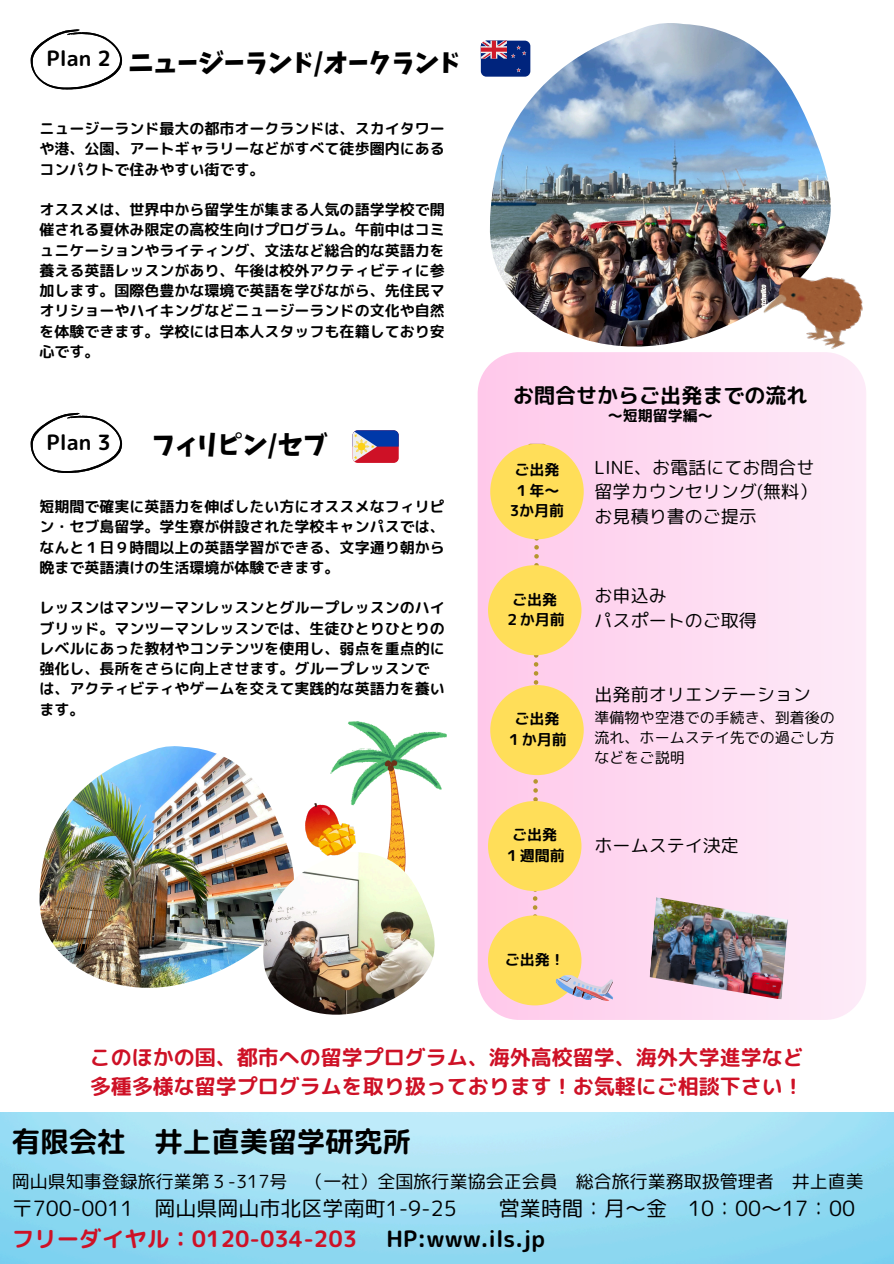
<style>
.page{position:relative;width:894px;height:1264px;background:#fff}
.page>*{position:absolute;margin:0;border:0;box-sizing:border-box;transform-origin:0 0}
.t1{font:28.5px "rounded mplus 1 p bold";color:#000}
.t2{font:25.5px "Keifont";color:#000}
.t3{font:22.5px "rounded mplus 1 p bold";color:#ce1126}
.t4{font:22.5px "rounded mplus 1 p bold";color:#000}
.t5{font:21px/29.2px "rounded mplus 1 p bold";color:#ce1126}
.t6{font:21px "rounded mplus 1 p regular";color:#000}
.t7{font:21px "rounded mplus 1 p bold";color:#000}
.t8{font:18px/24.8px "rounded mplus 1 p regular";color:#000}
.t9{font:15px/20.2px "rounded mplus 1 p bold";color:#000;text-align:center}
.t10{font:15px/20.2px "rounded mplus 1 p regular";color:#000;text-align:justify}
</style>
<div class="page">
<svg style="left:31px;top:413px;width:91px;height:59px"></svg>
<div style="left:352px;top:430px;width:46px;height:33px;background:#ce1126;border-radius:5px"></div>
<svg style="left:352px;top:430px;width:46px;height:31px"></svg>
<img style="left:330px;top:721px;width:116px;height:131px">
<img style="left:39px;top:746px;width:250px;height:241px">
<img style="left:263px;top:852px;width:171px;height:162px">
<img style="left:305px;top:803px;width:50px;height:53px">
<svg style="left:477px;top:352px;width:389px;height:667px;background:#fddbf1"></svg>
<svg style="left:532px;top:539px;width:7px;height:376px"></svg>
<div style="left:490px;top:444px;width:93px;height:95px;background:#ffde59;border-radius:50%"></div>
<div style="left:488px;top:565px;width:93px;height:90px;background:#ffde59;border-radius:50%"></div>
<div style="left:490px;top:685px;width:93px;height:90px;background:#ffde59;border-radius:50%"></div>
<div style="left:488px;top:915px;width:93px;height:90px;background:#ffde59;border-radius:50%"></div>
<div style="left:488px;top:801px;width:93px;height:90px;background:#ffde59;border-radius:50%"></div>
<svg style="left:555px;top:974px;width:59px;height:27px;background:#d2bec9"></svg>
<img style="left:649px;top:897px;width:139px;height:102px">
<img style="left:489px;top:23px;width:341px;height:323px">
<svg style="left:31px;top:29px;width:91px;height:60px"></svg>
<svg style="left:480px;top:41px;width:50px;height:36px;background:#3c4083"></svg>
<img style="left:760px;top:270px;width:103px;height:79px">
<h6 class="t7" style="left:47px;top:44px;width:66px">Plan 2</h6>
<p class="t2" style="left:128px;top:50px;width:334px">ニュージーランド/オークランド</p>
<p class="t9" style="left:39px;top:118px;width:406px;text-align:justify">ニュージーランド最大の都市オークランドは、スカイタワーや港、公園、アートギャラリーなどがすべて徒歩圏内にあるコンパクトで住みやすい街です。</p>
<p class="t9" style="left:39px;top:199px;width:406px;text-align:justify">オススメは、世界中から留学生が集まる人気の語学学校で開催される夏休み限定の高校生向けプログラム。午前中はコミュニケーションやライティング、文法など総合的な英語力を養える英語レッスンがあり、午後は校外アクティビティに参加します。国際色豊かな環境で英語を学びながら、先住民マオリショーやハイキングなどニュージーランドの文化や自然を体験できます。学校には日本人スタッフも在籍しており安心です。</p>
<p class="t7" style="left:47px;top:427px;width:66px">Plan 3</p>
<p class="t2" style="left:152px;top:432px;width:177px">フィリピン/セブ</p>
<h6 class="t9" style="left:39px;top:496px;width:406px;text-align:justify">短期間で確実に英語力を伸ばしたい方にオススメなフィリピン・セブ島留学。学生寮が併設された学校キャンパスでは、なんと１日９時間以上の英語学習ができる、文字通り朝から晩まで英語漬けの生活環境が体験できます。</h6>
<h5 class="t9" style="left:39px;top:597px;width:406px;text-align:left">レッスンはマンツーマンレッスンとグループレッスンのハイブリッド。マンツーマンレッスンでは、生徒ひとりひとりのレベルにあった教材やコンテンツを使用し、弱点を重点的に強化し、長所をさらに向上させます。グループレッスンでは、アクティビティやゲームを交えて実践的な英語力を養います。</h5>
<p class="t7" style="left:513px;top:380px;width:295px">お問合せからご出発までの流れ</p>
<p class="t9" style="left:509px;top:459px;width:56px">ご出発<br>１年～<br>3か月前</p>
<h3 class="t9" style="left:504px;top:588px;width:61px">ご出発<br>２か月前</h3>
<h6 class="t9" style="left:507px;top:708px;width:61px">ご出発<br>１か月前</h6>
<h4 class="t9" style="left:504px;top:824px;width:61px">ご出発<br>１週間前</h4>
<h2 class="t9" style="left:607px;top:405px;width:106px">～短期留学編～</h2>
<h6 class="t8" style="left:594px;top:454px;width:224px">LINE、お電話にてお問合せ留学カウンセリング(無料）お見積り書のご提示</h6>
<p class="t8" style="left:594px;top:583px;width:164px">お申込み<br>パスポートのご取得</p>
<p class="t8" style="left:594px;top:682px;width:218px">出発前オリエンテーション</p>
<h3 class="t10" style="left:594px;top:707px;width:241px">準備物や空港での手続き、到着後の流れ、ホームステイ先での過ごし方などをご説明</h3>
<p class="t8" style="left:594px;top:832px;width:146px">ホームステイ決定</p>
<h6 class="t9" style="left:504px;top:949px;width:61px">ご出発！</h6>
<p class="t5" style="left:90px;top:1042px;width:715px">このほかの国、都市への留学プログラム、海外高校留学、海外大学進学など多種多様な留学プログラムを取り扱っております！お気軽にご相談下さい！</p>
<h6 class="t1" style="left:12px;top:1120px;width:400px">有限会社 井上直美留学研究所</h6>
<h6 class="t8" style="left:12px;top:1168px;width:853px">岡山県知事登録旅行業第３-317号 （一社）全国旅行業協会正会員 総合旅行業務取扱管理者 井上直美</h6>
<h6 class="t6" style="left:12px;top:1193px;width:446px">〒700-0011 岡山県岡山市北区学南町1-9-25</h6>
<h6 class="t6" style="left:499px;top:1193px;width:358px">営業時間：月～金 10：00～17：00</h6>
<h6 class="t3" style="left:12px;top:1222px;width:347px">フリーダイヤル：0120-034-203</h6>
<h6 class="t4" style="left:386px;top:1222px;width:160px">HP:www.ils.jp</h6>
</div>
